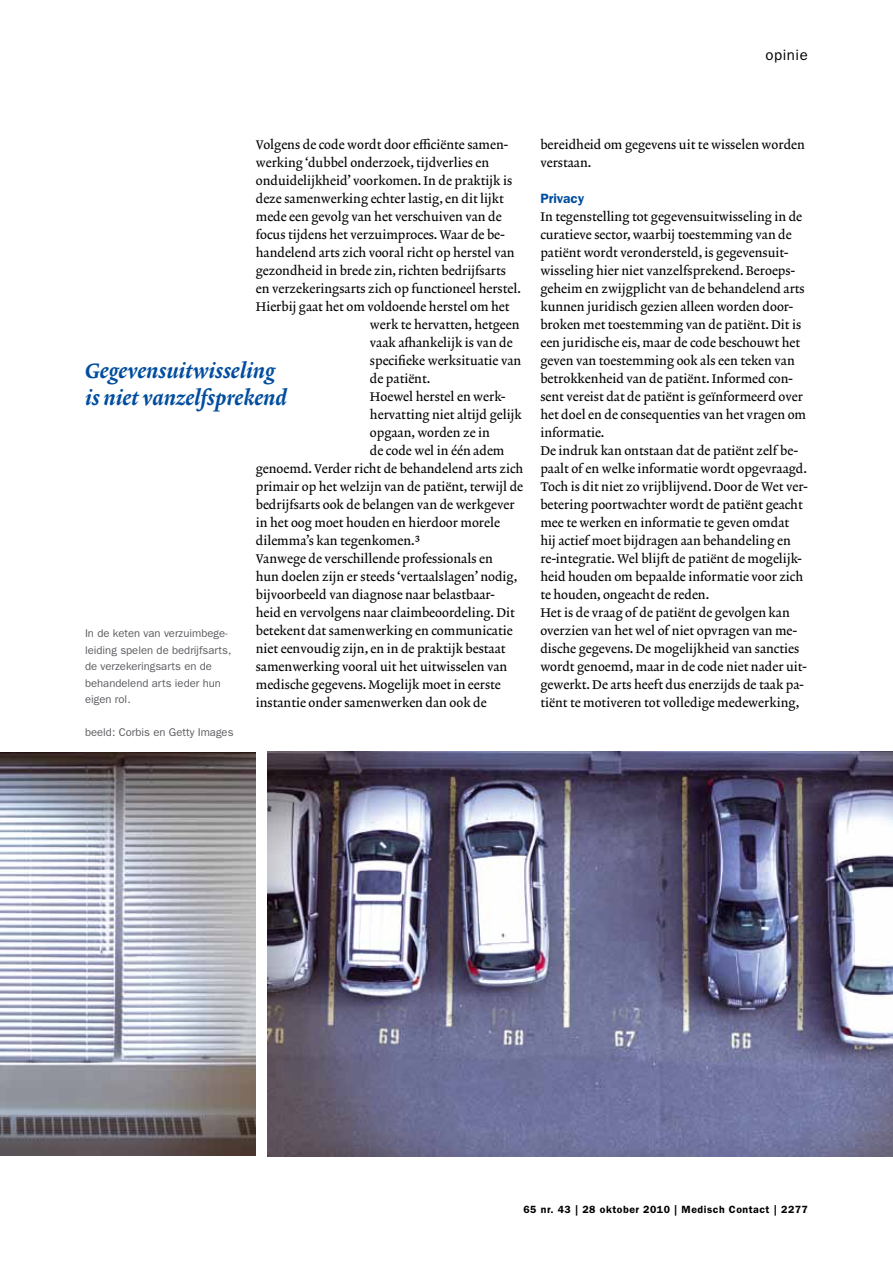
<style>
.page{position:relative;width:893px;height:1263px;background:#fff}
.page>*{position:absolute;margin:0;border:0;box-sizing:border-box;transform-origin:0 0}
.t1{font:21px/27px "Lexicon No 2 Italic D";color:#004d9f}
.t2{font:15px "ITC Franklin Gothic Std";letter-spacing:.04em;color:#000}
.t3{font:600 13.5px "ITC Franklin Gothic Std";color:#004d9f}
.t4{font:12.75px/18px "Lexicon No 2 Roman A";color:#000}
.t5{font:11.25px/16.5px "ITC Franklin Gothic Std";color:#5c5b60}
.t6{font:600 10.5px "ITC Franklin Gothic Std";letter-spacing:.05em;color:#000}
</style>
<div class="page">
<img style="left:267px;top:752px;width:626px;height:405px">
<img style="left:0;top:752px;width:255px;height:403px">
<p class="t2" style="left:765px;top:46px;width:44px">opinie</p>
<p class="t4" style="left:256px;top:136px;width:254px">Volgens de code wordt door efficiënte samen-</p>
<p class="t4" style="left:256px;top:154px;width:235px">werking ‘dubbel onderzoek, tijdverlies en</p>
<p class="t4" style="left:256px;top:172px;width:258px">onduidelijkheid’ voorkomen. In de praktijk is</p>
<p class="t4" style="left:256px;top:190px;width:250px">deze samenwerking echter lastig, en dit lijkt</p>
<p class="t4" style="left:256px;top:208px;width:247px">mede een gevolg van het verschuiven van de</p>
<p class="t4" style="left:256px;top:226px;width:250px">focus tijdens het verzuimproces. Waar de be-</p>
<p class="t4" style="left:256px;top:244px;width:260px">handelend arts zich vooral richt op herstel van</p>
<p class="t4" style="left:256px;top:262px;width:252px">gezondheid in brede zin, richten bedrijfsarts</p>
<p class="t4" style="left:256px;top:280px;width:267px">en verzekeringsarts zich op functioneel herstel.</p>
<p class="t4" style="left:256px;top:298px;width:255px">Hierbij gaat het om voldoende herstel om het</p>
<p class="t4" style="left:370px;top:316px;width:151px">werk te hervatten, hetgeen</p>
<p class="t4" style="left:370px;top:334px;width:144px">vaak afhankelijk is van de</p>
<p class="t4" style="left:370px;top:352px;width:153px">specifieke werksituatie van</p>
<p class="t4" style="left:370px;top:370px;width:62px">de patiënt.</p>
<p class="t4" style="left:370px;top:388px;width:137px">Hoewel herstel en werk-</p>
<p class="t4" style="left:370px;top:406px;width:153px">hervatting niet altijd gelijk</p>
<p class="t4" style="left:370px;top:424px;width:122px">opgaan, worden ze in</p>
<p class="t4" style="left:370px;top:442px;width:136px">de code wel in één adem</p>
<p class="t4" style="left:256px;top:460px;width:269px">genoemd. Verder richt de behandelend arts zich</p>
<p class="t4" style="left:256px;top:478px;width:269px">primair op het welzijn van de patiënt, terwijl de</p>
<p class="t4" style="left:256px;top:496px;width:260px">bedrijfsarts ook de belangen van de werkgever</p>
<p class="t4" style="left:256px;top:514px;width:246px">in het oog moet houden en hierdoor morele</p>
<p class="t4" style="left:256px;top:532px;width:166px">dilemma’s kan tegenkomen.3</p>
<p class="t4" style="left:256px;top:550px;width:239px">Vanwege de verschillende professionals en</p>
<p class="t4" style="left:256px;top:568px;width:263px">hun doelen zijn er steeds ‘vertaalslagen’ nodig,</p>
<p class="t4" style="left:256px;top:586px;width:240px">bijvoorbeeld van diagnose naar belastbaar-</p>
<p class="t4" style="left:256px;top:604px;width:260px">heid en vervolgens naar claimbeoordeling. Dit</p>
<p class="t4" style="left:256px;top:622px;width:258px">betekent dat samenwerking en communicatie</p>
<p class="t4" style="left:256px;top:640px;width:251px">niet eenvoudig zijn, en in de praktijk bestaat</p>
<p class="t4" style="left:256px;top:658px;width:253px">samenwerking vooral uit het uitwisselen van</p>
<p class="t4" style="left:256px;top:676px;width:247px">medische gegevens. Mogelijk moet in eerste</p>
<p class="t4" style="left:256px;top:694px;width:232px">instantie onder samenwerken dan ook de</p>
<h1 class="t1" style="left:85px;top:358px;width:203px">Gegevensuitwisseling is niet vanzelfsprekend</h1>
<p class="t5" style="left:85px;top:625px;width:148px">In de keten van verzuimbege&shy;leiding spelen de bedrijfsarts, de verzekeringsarts en de behandelend arts ieder hun eigen rol.</p>
<p class="t5" style="left:85px;top:724px;width:150px">beeld: Corbis en Getty Images</p>
<p class="t4" style="left:540px;top:136px;width:266px">bereidheid om gegevens uit te wisselen worden verstaan.</p>
<p class="t3" style="left:540px;top:190px;width:46px">Privacy</p>
<p class="t4" style="left:540px;top:208px;width:269px">In tegenstelling tot gegevensuitwisseling in de curatieve sector, waarbij toestemming van de patiënt wordt verondersteld, is gegevensuit&shy;wisseling hier niet vanzelfsprekend. Beroeps&shy;geheim en zwijgplicht van de behandelend arts kunnen juridisch gezien alleen worden door&shy;broken met toestemming van de patiënt. Dit is een juridische eis, maar de code beschouwt het geven van toestemming ook als een teken van betrokkenheid van de patiënt. Informed con&shy;sent vereist dat de patiënt is geïnformeerd over het doel en de consequenties van het vragen om informatie.<br>De indruk kan ontstaan dat de patiënt zelf be&shy;paalt of en welke informatie wordt opgevraagd.<br>Toch is dit niet zo vrijblijvend. Door de Wet ver&shy;betering poortwachter wordt de patiënt geacht mee te werken en informatie te geven omdat hij actief moet bijdragen aan behandeling en re-integratie. Wel blijft de patiënt de mogelijk&shy;heid houden om bepaalde informatie voor zich te houden, ongeacht de reden.<br>Het is de vraag of de patiënt de gevolgen kan overzien van het wel of niet opvragen van me&shy;dische gegevens. De mogelijkheid van sancties wordt genoemd, maar in de code niet nader uit&shy;gewerkt. De arts heeft dus enerzijds de taak pa&shy;tiënt te motiveren tot volledige medewerking,</p>
<p class="t6" style="left:523px;top:1203px;width:286px">65 nr. 43 | 28 oktober 2010 | Medisch Contact | 2277</p>
</div>
